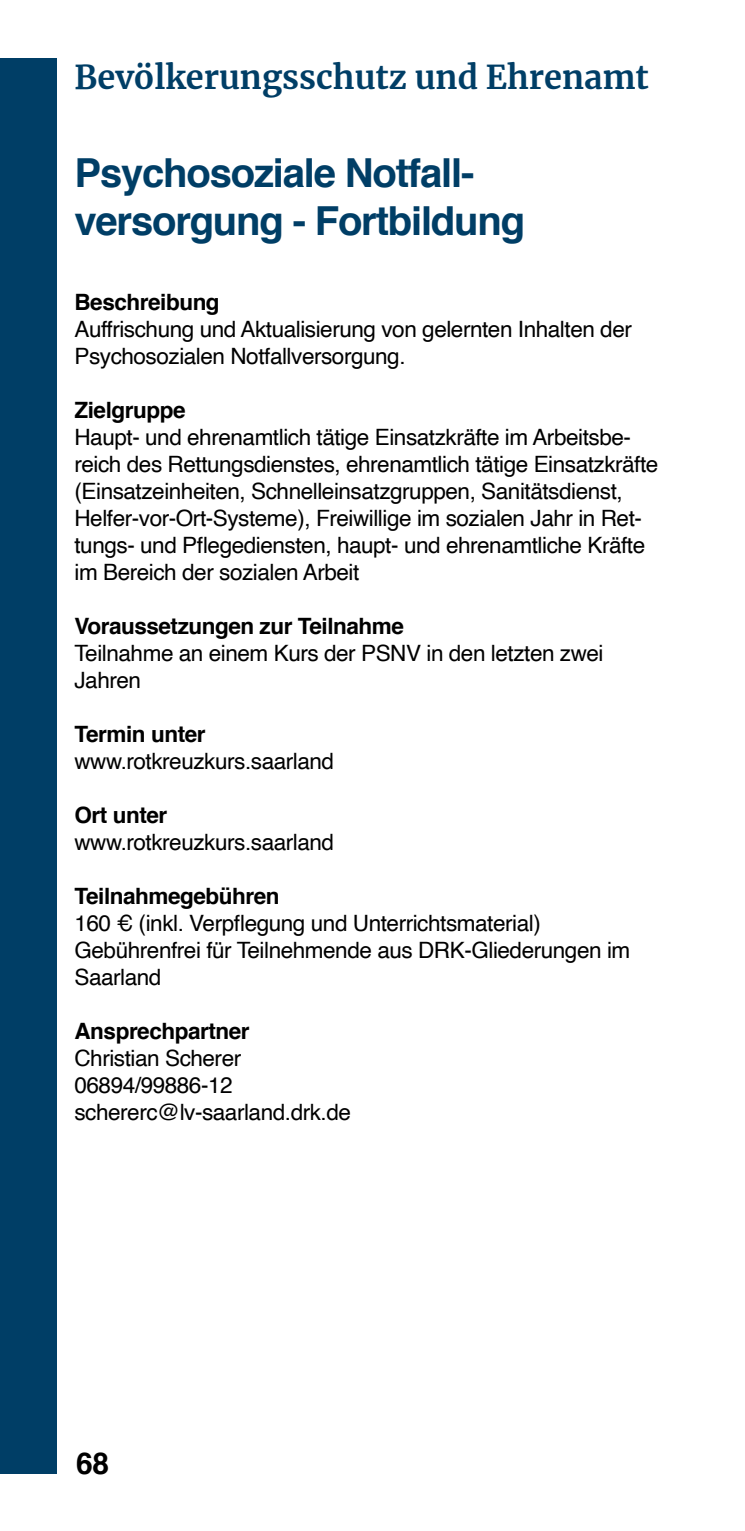
<style>
.page{position:relative;width:745px;height:1531px;background:#fff}
.page>*{position:absolute;margin:0;border:0;box-sizing:border-box;transform-origin:0 0}
.t1{font:700 40px/48px "Helvetica";letter-spacing:-.03em;color:#003e66}
.t2{font:700 32.5px "Merriweather";color:#003e66}
.t3{font:700 30px "Helvetica";color:#000}
.t4{font:22.5px/27px "Helvetica";letter-spacing:-.02em;color:#000}
.t5{font:700 22.5px "Helvetica";letter-spacing:-.02em;color:#000}
</style>
<div class="page">
<div style="left:0;top:58px;width:57px;height:1416px;background:#003e66"></div>
<h2 class="t2" style="left:74px;top:54px;width:575px">Bevölkerungsschutz und Ehrenamt</h2>
<h1 class="t1" style="left:74px;top:150px;width:452px">Psychosoziale Notfall&shy;versorgung - Fortbildung</h1>
<p class="t5" style="left:74px;top:284px;width:147px">Beschreibung</p>
<p class="t4" style="left:74px;top:316px;width:558px">Auffrischung und Aktualisierung von gelernten Inhalten der<br>Psychosozialen Notfallversorgung.</p>
<p class="t5" style="left:74px;top:392px;width:112px">Zielgruppe</p>
<p class="t4" style="left:74px;top:424px;width:585px">Haupt- und ehrenamtlich tätige Einsatzkräfte im Arbeitsbe&shy;reich des Rettungsdienstes, ehrenamtlich tätige Einsatzkräfte (Einsatzeinheiten, Schnelleinsatzgruppen, Sanitätsdienst, Helfer-vor-Ort-Systeme), Freiwillige im sozialen Jahr in Ret&shy;tungs- und Pflegediensten, haupt- und ehrenamtliche Kräfte im Bereich der sozialen Arbeit</p>
<p class="t5" style="left:74px;top:608px;width:331px">Voraussetzungen zur Teilnahme</p>
<p class="t4" style="left:74px;top:640px;width:530px">Teilnahme an einem Kurs der PSNV in den letzten zwei<br>Jahren</p>
<p class="t5" style="left:74px;top:716px;width:132px">Termin unter</p>
<p class="t4" style="left:74px;top:748px;width:261px">www.rotkreuzkurs.saarland</p>
<p class="t5" style="left:74px;top:797px;width:94px">Ort unter</p>
<p class="t4" style="left:74px;top:829px;width:261px">www.rotkreuzkurs.saarland</p>
<p class="t5" style="left:74px;top:878px;width:206px">Teilnahmegebühren</p>
<p class="t4" style="left:74px;top:910px;width:557px">160 € (inkl. Verpflegung und Unterrichtsmaterial)<br>Gebührenfrei für Teilnehmende aus DRK-Gliederungen im<br>Saarland</p>
<p class="t5" style="left:74px;top:1013px;width:176px">Ansprechpartner</p>
<p class="t4" style="left:74px;top:1045px;width:278px">Christian Scherer<br>06894/99886-12 schererc@lv-saarland.drk.de</p>
<h3 class="t3" style="left:76px;top:1439px;width:34px">68</h3>
</div>
